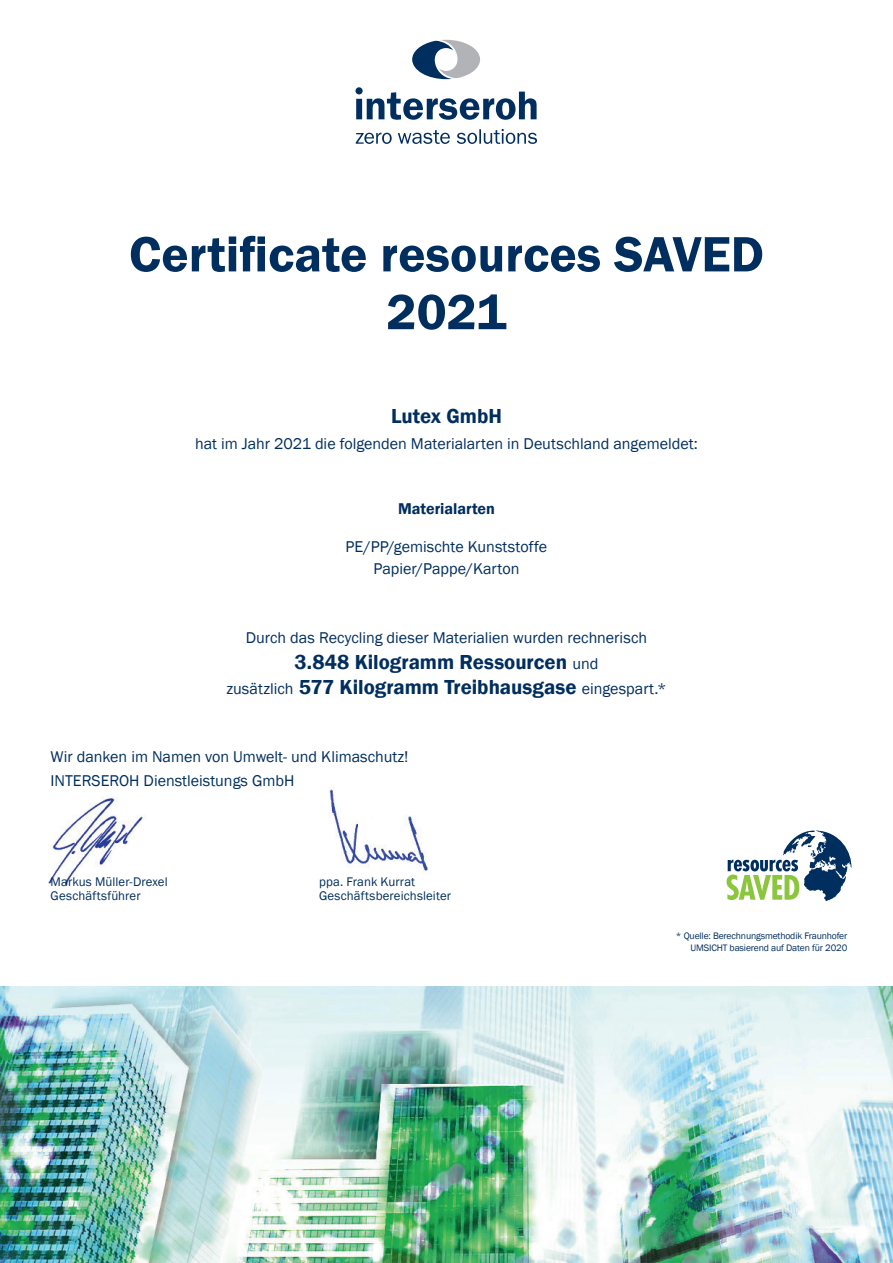
<style>
.page{position:relative;width:893px;height:1263px;background:#fff}
.page>*{position:absolute;margin:0;border:0;box-sizing:border-box;transform-origin:0 0}
.t1{font:600 51.3px/57.8px "Franklin Gothic";color:#002e5e;text-align:center}
.t2{font:600 20.85px/25.7px "Franklin Gothic";color:#002e5e;text-align:center}
.t3{font:16.05px/22.8px "Franklin Gothic";color:#002e5e;text-align:center}
.t4{font:600 16.05px "Franklin Gothic";color:#002e5e}
.t5{font:12.9px/14.4px "Franklin Gothic";letter-spacing:.01em;color:#002e5e}
.t6{font:9.6px/11.6px "Franklin Gothic";letter-spacing:-.015em;color:#002e5e;text-align:right}
.s1{font-weight:400;font-size:16.05px}
</style>
<div class="page">
<svg style="left:398px;top:130px;width:52px;height:14px"></svg>
<svg style="left:356px;top:133px;width:36px;height:11px"></svg>
<svg style="left:457px;top:129px;width:80px;height:15px"></svg>
<svg style="left:355px;top:87px;width:182px;height:33px"></svg>
<svg style="left:412px;top:40px;width:68px;height:39px"></svg>
<svg style="left:726px;top:830px;width:125px;height:71px"></svg>
<img style="left:0;top:986px;width:893px;height:277px">
<img style="left:329px;top:787px;width:99px;height:87px">
<img style="left:48px;top:797px;width:97px;height:88px">
<h1 class="t1" style="left:129px;top:226px;width:636px">Certificate resources SAVED<br>2021</h1>
<p class="t2" style="left:391px;top:404px;width:112px">Lutex GmbH</p>
<p class="t3" style="left:195px;top:433px;width:504px">hat im Jahr 2021 die folgenden Materialarten in Deutschland angemeldet:</p>
<p class="t4" style="left:398px;top:499px;width:98px">Materialarten</p>
<p class="t3" style="left:346px;top:535px;width:203px">PE/PP/gemischte Kunststoffe<br>Papier/Pappe/Karton</p>
<p class="t3" style="left:246px;top:627px;width:403px">Durch das Recycling dieser Materialien wurden rechnerisch</p>
<p class="t2" style="left:226px;top:649px;width:442px">3.848 Kilogramm Ressourcen <span class="s1">und<br>zusätzlich</span> 577 Kilogramm Treibhausgase <span class="s1">eingespart.*</span></p>
<p class="t3" style="left:51px;top:745px;width:359px;line-height:24px;text-align:left">Wir danken im Namen von Umwelt- und Klimaschutz!<br>INTERSEROH Dienstleistungs GmbH</p>
<p class="t5" style="left:51px;top:875px;width:119px">Markus Müller-Drexel<br>Geschäftsführer</p>
<p class="t5" style="left:319px;top:875px;width:134px">ppa. Frank Kurrat<br>Geschäftsbereichsleiter</p>
<p class="t6" style="left:676px;top:930px;width:173px">* Quelle: Berechnungsmethodik Fraunhofer<br>UMSICHT basierend auf Daten für 2020</p>
</div>
